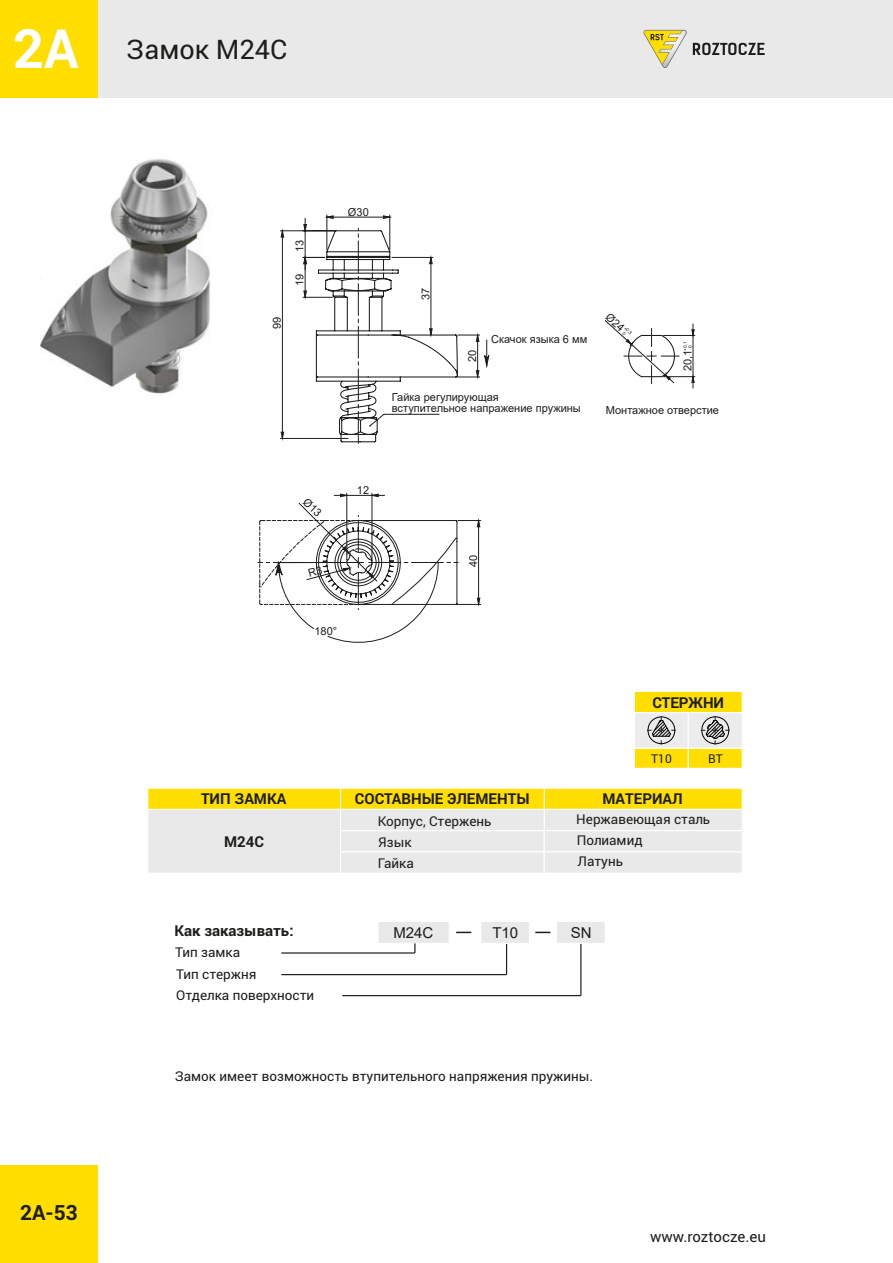
<style>
.page{position:relative;width:893px;height:1263px;background:#fff}
.page>*{position:absolute;margin:0;border:0;box-sizing:border-box;transform-origin:0 0}
.t1{font:700 54px "Roboto";color:#fff}
.t2{font:27px "Roboto";color:#1d1d1b}
.t3{font:700 21px "Roboto";color:#1d1d1b}
.t4{font:700 15px "Roboto";color:#1d1d1b}
.t5{font:15px "Roboto";color:#1d1d1b}
.t6{font:15px "Arial";color:#1d1d1b}
.t7{font:13.5px/22.2px "Roboto";color:#1d1d1b}
.t8{font:12.15px "Roboto";color:#1d1d1b}
.t9{font:11.1px/11.1px "Arial";color:#1d1d1b}
.t10{font:4.65px/4.7px "Arial";color:#1d1d1b;text-align:center}
</style>
<div class="page">
<div style="left:0;top:0;width:893px;height:98px;background:#e9e9e9"></div>
<svg style="left:643px;top:30px;width:44px;height:38px"></svg>
<svg style="left:693px;top:43px;width:72px;height:12px"></svg>
<div style="left:0;top:1165px;width:98px;height:98px;background:#ffde00"></div>
<div style="left:0;top:0;width:98px;height:98px;background:#ffde00"></div>
<div style="left:147px;top:809px;width:194px;height:65px;background:#e9e9e9;border:1px solid #fff"></div>
<div style="left:147px;top:787px;width:194px;height:23px;background:#ffde00;border:1px solid #fff"></div>
<div style="left:544px;top:787px;width:199px;height:23px;background:#ffde00;border:1px solid #fff"></div>
<div style="left:340px;top:787px;width:205px;height:23px;background:#ffde00;border:1px solid #fff"></div>
<div style="left:544px;top:809px;width:199px;height:22px;background:#e9e9e9;border:1px solid #fff"></div>
<div style="left:340px;top:809px;width:205px;height:22px;background:#e9e9e9;border:1px solid #fff"></div>
<div style="left:377px;top:921px;width:73px;height:23px;background:#e9e9e9;border:1px solid #fff"></div>
<svg style="left:456px;top:932px;width:15px;height:1px"></svg>
<hr style="left:281px;top:974px;width:226px;height:1px;background:#1d1d1b">
<hr style="left:281px;top:952px;width:134px;height:1px;background:#1d1d1b">
<hr style="left:506px;top:944px;width:1px;height:30px;background:#1d1d1b">
<div style="left:480px;top:921px;width:50px;height:23px;background:#e9e9e9;border:1px solid #fff"></div>
<div style="left:340px;top:830px;width:205px;height:22px;background:#e9e9e9;border:1px solid #fff"></div>
<div style="left:544px;top:830px;width:199px;height:22px;background:#e9e9e9;border:1px solid #fff"></div>
<div style="left:634px;top:712px;width:55px;height:37px;background:#ececec;border:1px solid #fff"></div>
<div style="left:688px;top:712px;width:55px;height:37px;background:#ececec;border:1px solid #fff"></div>
<div style="left:634px;top:748px;width:55px;height:21px;background:#ffde00;border:1px solid #fff"></div>
<div style="left:688px;top:748px;width:55px;height:21px;background:#ffde00;border:1px solid #fff"></div>
<div style="left:634px;top:691px;width:109px;height:22px;background:#ffde00;border:1px solid #fff"></div>
<hr style="left:280px;top:438px;width:68px;height:1px;background:#1d1d1b">
<hr style="left:280px;top:231px;width:56px;height:1px;background:#1d1d1b">
<svg style="left:281px;top:215px;width:209px;height:228px"></svg>
<hr style="left:372px;top:493px;width:1px;height:67px;background:#1d1d1b">
<hr style="left:347px;top:493px;width:1px;height:67px;background:#1d1d1b">
<hr style="left:663px;top:335px;width:32px;height:1px;background:#1d1d1b">
<hr style="left:663px;top:376px;width:32px;height:1px;background:#1d1d1b">
<svg style="left:691px;top:324px;width:4px;height:64px"></svg>
<img style="left:40px;top:159px;width:170px;height:235px">
<div style="left:340px;top:851px;width:205px;height:23px;background:#e9e9e9;border:1px solid #fff"></div>
<div style="left:544px;top:851px;width:199px;height:23px;background:#e9e9e9;border:1px solid #fff"></div>
<svg style="left:700px;top:716px;width:30px;height:29px"></svg>
<svg style="left:647px;top:716px;width:29px;height:29px"></svg>
<hr style="left:342px;top:995px;width:239px;height:1px;background:#1d1d1b">
<hr style="left:580px;top:943px;width:1px;height:53px;background:#1d1d1b">
<div style="left:556px;top:921px;width:50px;height:23px;background:#e9e9e9;border:1px solid #fff"></div>
<svg style="left:535px;top:932px;width:15px;height:1px"></svg>
<svg style="left:605px;top:320px;width:75px;height:64px"></svg>
<svg style="left:258px;top:494px;width:223px;height:149px"></svg>
<h1 class="t1" style="left:13px;top:11px;width:67px">2A</h1>
<h2 class="t2" style="left:126px;top:31px;width:162px">Замок M24C</h2>
<h3 class="t3" style="left:20px;top:1198px;width:59px">2A-53</h3>
<p class="t9" style="left:271px;top:329px;width:14px;rotate:-90deg">99</p>
<p class="t9" style="left:294px;top:252px;width:14px;rotate:-90deg">13</p>
<p class="t9" style="left:294px;top:286px;width:14px;rotate:-90deg">19</p>
<p class="t9" style="left:348px;top:206px;width:22px">Ø30</p>
<p class="t9" style="left:420px;top:300px;width:14px;rotate:-90deg">37</p>
<p class="t9" style="left:467px;top:362px;width:14px;rotate:-90deg">20</p>
<p class="t9" style="left:491px;top:334px;width:98px">Скачок языка 6 мм</p>
<p class="t9" style="left:392px;top:391px;width:190px">Гайка регулирующая<br>вступительное напражение пружины</p>
<p class="t10" style="left:626px;top:326px;width:11px;rotate:42deg">+0,3<br>0</p>
<p class="t10" style="left:683px;top:350px;width:11px;rotate:-90deg">+0,1<br>0</p>
<p class="t9" style="left:682px;top:371px;width:23px;rotate:-90deg">20,1</p>
<p class="t9" style="left:606px;top:404px;width:115px">Монтажное отверстие</p>
<p class="t9" style="left:357px;top:484px;width:14px">12</p>
<p class="t9" style="left:314px;top:625px;width:24px">180°</p>
<p class="t9" style="left:468px;top:567px;width:14px;rotate:-90deg">40</p>
<p class="t4" style="left:652px;top:692px;width:73px">СТЕРЖНИ</p>
<p class="t8" style="left:651px;top:750px;width:22px">T10</p>
<p class="t8" style="left:708px;top:750px;width:16px">BT</p>
<p class="t4" style="left:201px;top:789px;width:87px">ТИП ЗАМКА</p>
<p class="t4" style="left:355px;top:789px;width:176px">СОСТАВНЫЕ ЭЛЕМЕНТЫ</p>
<p class="t4" style="left:602px;top:789px;width:82px">МАТЕРИАЛ</p>
<p class="t7" style="left:576px;top:807px;width:135px">Нержавеющая сталь</p>
<p class="t7" style="left:378px;top:809px;width:115px">Корпус, Стержень</p>
<p class="t4" style="left:224px;top:831px;width:41px">M24C</p>
<p class="t7" style="left:378px;top:831px;width:35px">Язык</p>
<p class="t7" style="left:577px;top:829px;width:67px">Полиамид</p>
<p class="t7" style="left:378px;top:852px;width:38px">Гайка</p>
<p class="t7" style="left:577px;top:850px;width:47px">Латунь</p>
<p class="t4" style="left:174px;top:920px;width:121px">Как заказывать:</p>
<p class="t7" style="left:175px;top:940px;width:83px">Тип замка<br>Тип стержня</p>
<p class="t6" style="left:393px;top:922px;width:42px">M24C</p>
<p class="t6" style="left:492px;top:922px;width:27px">T10</p>
<p class="t6" style="left:571px;top:922px;width:22px">SN</p>
<p class="t7" style="left:176px;top:984px;width:140px">Отделка поверхности</p>
<p class="t7" style="left:175px;top:1065px;width:420px">Замок имеет возможность втупительного напряжения пружины.</p>
<p class="t5" style="left:650px;top:1226px;width:117px">www.roztocze.eu</p>
</div>
